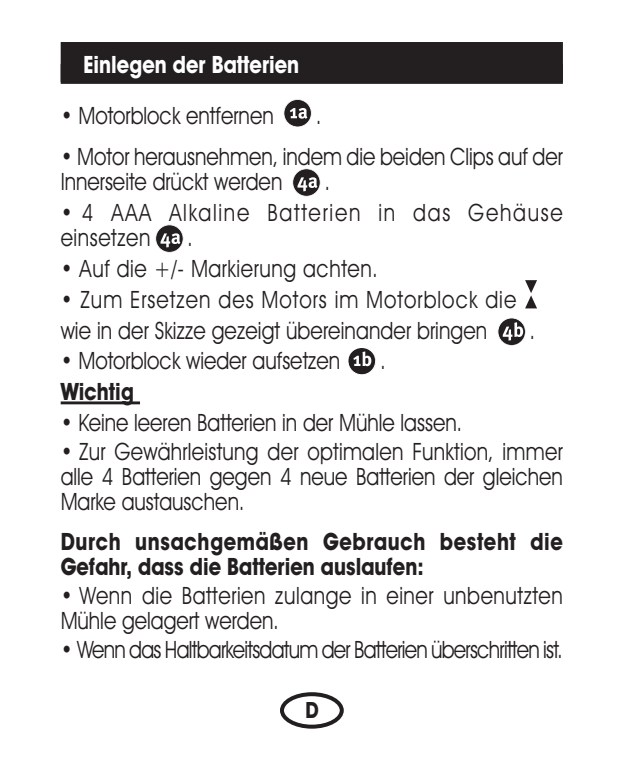
<style>
.page{position:relative;width:624px;height:760px;background:#fff}
.page>*{position:absolute;margin:0;border:0;box-sizing:border-box;transform-origin:0 0}
.t1{font:24px/25.2px "Avant Garde IT Cby BT";color:#231f20;scale:.85 1}
.t2{font:24px/25.2px "Avant Garde IT Cby BT";letter-spacing:.03em;color:#231f20;scale:.85 1}
.t3{font:700 24px/25.2px "Avant Garde IT Cby BT";letter-spacing:.03em;color:#231f20;scale:.85 1}
.t4{font:24px "Avant Garde IT Cby BT";letter-spacing:-.035em;color:#231f20;scale:.85 1}
.t5{font:24px/25.2px "Avant Garde IT Cby BT";letter-spacing:.085em;color:#231f20;scale:.85 1}
.t6{font:700 24px "Avant Garde IT Cby BT";color:#fff;scale:.85 1}
.t7{font:700 24px "Avant Garde IT Cby BT";color:#231f20;scale:.85 1}
.t8{font:700 22.4px "Avant Garde IT Cby BT";color:#231f20;scale:.85 1}
</style>
<div class="page">
<div style="left:61px;top:42px;width:502px;height:40px;background:#231f20"></div>
<div style="left:61px;top:64px;width:502px;height:20px;background:#231f20"></div>
<hr style="left:61px;top:401px;width:79px;height:3px;background:#231f20">
<div style="left:348px;top:348px;width:28px;height:27px;background:#231f20;border-radius:50%"></div>
<div style="left:348px;top:348px;width:28px;height:27px;border:1px solid #fff;border-radius:50%"></div>
<svg style="left:353px;top:351px;width:18px;height:15px"></svg>
<div style="left:498px;top:318px;width:27px;height:27px;background:#231f20;border-radius:50%"></div>
<div style="left:498px;top:318px;width:27px;height:27px;border:1px solid #fff;border-radius:50%"></div>
<svg style="left:503px;top:322px;width:20px;height:19px"></svg>
<div style="left:156px;top:225px;width:27px;height:27px;background:#231f20;border-radius:50%"></div>
<div style="left:155px;top:225px;width:28px;height:28px;border:1px solid #fff;border-radius:50%"></div>
<svg style="left:160px;top:233px;width:20px;height:14px"></svg>
<div style="left:293px;top:169px;width:27px;height:27px;background:#231f20;border-radius:50%"></div>
<div style="left:292px;top:169px;width:29px;height:28px;border:1px solid #fff;border-radius:50%"></div>
<svg style="left:298px;top:177px;width:19px;height:14px"></svg>
<div style="left:284px;top:99px;width:27px;height:28px;background:#231f20;border-radius:50%"></div>
<div style="left:284px;top:99px;width:28px;height:28px;border:1px solid #fff;border-radius:50%"></div>
<svg style="left:290px;top:108px;width:17px;height:11px"></svg>
<svg style="left:280px;top:692px;width:64px;height:37px"></svg>
<svg style="left:525px;top:280px;width:12px;height:28px"></svg>
<p class="t6" style="left:83px;top:56px;width:256px">Einlegen der Batterien</p>
<p class="t1" style="left:61px;top:105px;width:252px">• Motorblock entfernen</p>
<p class="t1" style="left:316px;top:105px;width:8px">.</p>
<p class="t1" style="left:61px;top:146px;width:592px">• Motor herausnehmen, indem die beiden Clips auf der<br>Innerseite drückt werden</p>
<p class="t1" style="left:325px;top:171px;width:8px">.</p>
<p class="t5" style="left:61px;top:202px;width:592px">• 4 AAA Alkaline Batterien in das Gehäuse einsetzen</p>
<p class="t1" style="left:187px;top:227px;width:8px">.</p>
<p class="t2" style="left:61px;top:258px;width:375px">• Auf die +/- Markierung achten.</p>
<p class="t1" style="left:61px;top:286px;width:538px;line-height:30.8px">• Zum Ersetzen des Motors im Motorblock die wie in der Skizze gezeigt übereinander bringen</p>
<p class="t1" style="left:530px;top:319px;width:8px">.</p>
<p class="t1" style="left:61px;top:350px;width:330px">• Motorblock wieder aufsetzen</p>
<p class="t1" style="left:380px;top:350px;width:8px">.</p>
<p class="t7" style="left:61px;top:383px;width:88px">Wichtig</p>
<p class="t1" style="left:61px;top:412px;width:474px">• Keine leeren Batterien in der Mühle lassen.</p>
<p class="t1" style="left:61px;top:441px;width:592px;text-align:justify">• Zur Gewährleistung der optimalen Funktion, immer alle 4 Batterien gegen 4 neue Batterien der gleichen Marke austauschen.</p>
<p class="t3" style="left:61px;top:532px;width:592px">Durch unsachgemäßen Gebrauch besteht die<br>Gefahr, dass die Batterien auslaufen:</p>
<p class="t2" style="left:61px;top:585px;width:592px">• Wenn die Batterien zulange in einer unbenutzten<br>Mühle gelagert werden.</p>
<p class="t4" style="left:61px;top:641px;width:592px">• Wenn das Haltbarkeitsdatum der Batterien überschritten ist.</p>
<p class="t8" style="left:305px;top:702px;width:17px">D</p>
</div>
